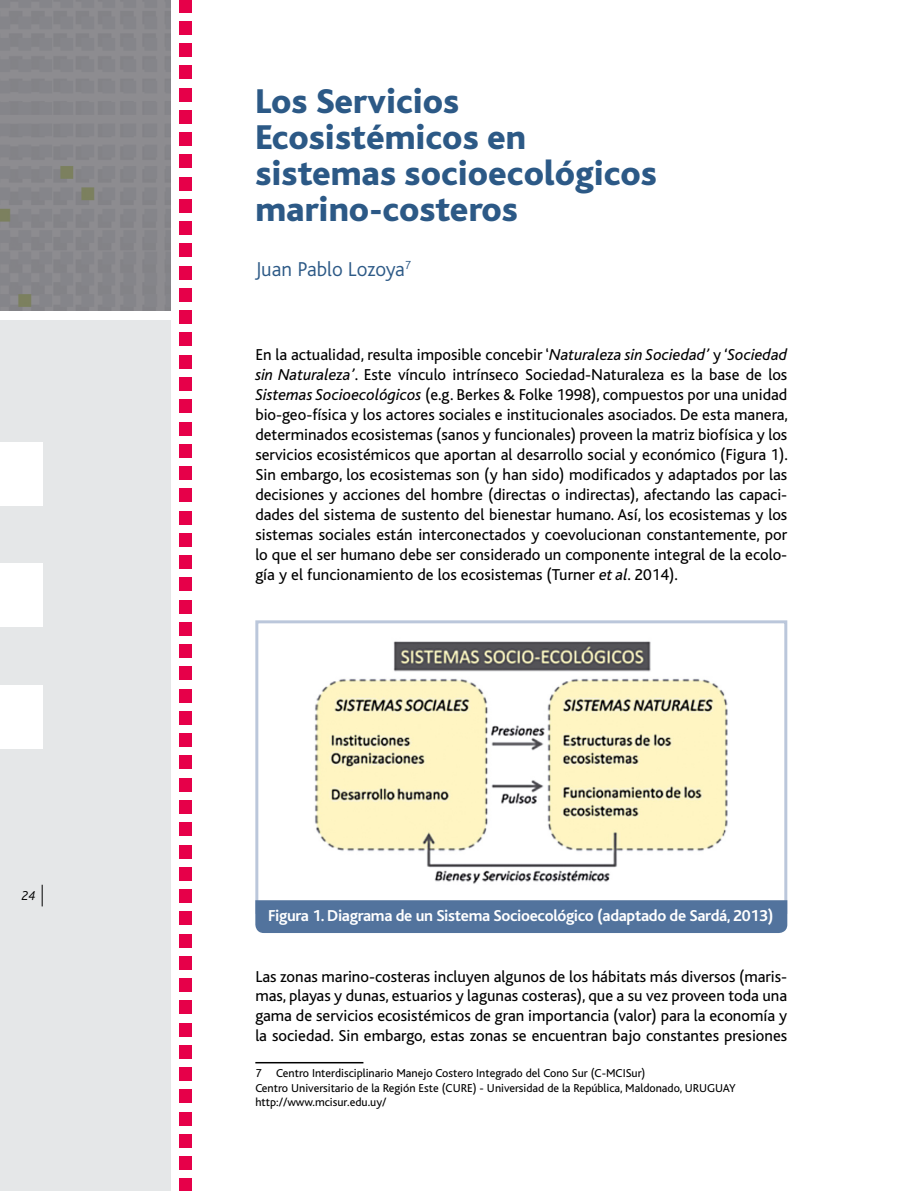
<style>
.page{position:relative;width:915px;height:1191px;background:#fff}
.page>*{position:absolute;margin:0;border:0;box-sizing:border-box;transform-origin:0 0}
.TITLE_02{font:800 36px/36.2px "Bliss";color:#2c5986}
.autores{font:300 21px "Bliss";color:#2c5986}
.tx01{font:16.5px/20px "Bliss";color:#000;text-align:justify}
.t1{font:700 16.5px "Bliss";letter-spacing:-.02em;color:#fff}
.t2{font:italic 300 13.5px "Bliss";color:#000}
.pies{font:12px "Bliss";color:#000}
.s1{font-style:italic}
</style>
<div class="page">
<div style="left:0;top:321px;width:170px;height:870px;background:#e5e7e8"></div>
<div style="left:179px;top:0;width:12px;height:12px;background:#e60049"></div>
<div style="left:179px;top:21px;width:12px;height:13px;background:#e60049"></div>
<div style="left:179px;top:43px;width:12px;height:14px;background:#e60049"></div>
<div style="left:179px;top:66px;width:12px;height:13px;background:#e60049"></div>
<div style="left:179px;top:88px;width:12px;height:13px;background:#e60049"></div>
<div style="left:179px;top:110px;width:12px;height:13px;background:#e60049"></div>
<div style="left:179px;top:132px;width:12px;height:14px;background:#e60049"></div>
<div style="left:179px;top:155px;width:12px;height:13px;background:#e60049"></div>
<div style="left:179px;top:177px;width:12px;height:13px;background:#e60049"></div>
<div style="left:179px;top:199px;width:12px;height:14px;background:#e60049"></div>
<div style="left:179px;top:221px;width:12px;height:14px;background:#e60049"></div>
<div style="left:179px;top:244px;width:12px;height:13px;background:#e60049"></div>
<div style="left:179px;top:266px;width:12px;height:13px;background:#e60049"></div>
<div style="left:179px;top:288px;width:12px;height:14px;background:#e60049"></div>
<div style="left:179px;top:310px;width:12px;height:14px;background:#e60049"></div>
<div style="left:179px;top:333px;width:12px;height:13px;background:#e60049"></div>
<div style="left:179px;top:355px;width:12px;height:13px;background:#e60049"></div>
<div style="left:179px;top:377px;width:12px;height:14px;background:#e60049"></div>
<div style="left:179px;top:399px;width:12px;height:14px;background:#e60049"></div>
<div style="left:179px;top:422px;width:12px;height:13px;background:#e60049"></div>
<div style="left:179px;top:444px;width:12px;height:13px;background:#e60049"></div>
<div style="left:179px;top:466px;width:12px;height:14px;background:#e60049"></div>
<div style="left:179px;top:488px;width:12px;height:14px;background:#e60049"></div>
<div style="left:179px;top:511px;width:12px;height:13px;background:#e60049"></div>
<div style="left:179px;top:533px;width:12px;height:13px;background:#e60049"></div>
<div style="left:179px;top:555px;width:12px;height:14px;background:#e60049"></div>
<div style="left:179px;top:577px;width:12px;height:14px;background:#e60049"></div>
<div style="left:179px;top:600px;width:12px;height:13px;background:#e60049"></div>
<div style="left:179px;top:622px;width:12px;height:13px;background:#e60049"></div>
<div style="left:179px;top:644px;width:12px;height:14px;background:#e60049"></div>
<div style="left:179px;top:666px;width:12px;height:14px;background:#e60049"></div>
<div style="left:179px;top:689px;width:12px;height:13px;background:#e60049"></div>
<div style="left:179px;top:711px;width:12px;height:13px;background:#e60049"></div>
<div style="left:179px;top:733px;width:12px;height:14px;background:#e60049"></div>
<div style="left:179px;top:756px;width:12px;height:13px;background:#e60049"></div>
<div style="left:179px;top:778px;width:12px;height:13px;background:#e60049"></div>
<div style="left:179px;top:800px;width:12px;height:13px;background:#e60049"></div>
<div style="left:179px;top:822px;width:12px;height:14px;background:#e60049"></div>
<div style="left:179px;top:845px;width:12px;height:13px;background:#e60049"></div>
<div style="left:179px;top:867px;width:12px;height:13px;background:#e60049"></div>
<div style="left:179px;top:889px;width:12px;height:13px;background:#e60049"></div>
<div style="left:179px;top:911px;width:12px;height:14px;background:#e60049"></div>
<div style="left:179px;top:934px;width:12px;height:13px;background:#e60049"></div>
<div style="left:179px;top:956px;width:12px;height:13px;background:#e60049"></div>
<div style="left:179px;top:978px;width:12px;height:13px;background:#e60049"></div>
<div style="left:179px;top:1000px;width:12px;height:14px;background:#e60049"></div>
<div style="left:179px;top:1023px;width:12px;height:13px;background:#e60049"></div>
<div style="left:179px;top:1045px;width:12px;height:13px;background:#e60049"></div>
<div style="left:179px;top:1067px;width:12px;height:13px;background:#e60049"></div>
<div style="left:179px;top:1089px;width:12px;height:14px;background:#e60049"></div>
<div style="left:179px;top:1112px;width:12px;height:13px;background:#e60049"></div>
<div style="left:179px;top:1134px;width:12px;height:13px;background:#e60049"></div>
<div style="left:179px;top:1156px;width:12px;height:13px;background:#e60049"></div>
<div style="left:179px;top:1178px;width:12px;height:13px;background:#e60049"></div>
<div style="left:0;top:442px;width:43px;height:64px;background:#fff"></div>
<div style="left:0;top:563px;width:43px;height:64px;background:#fff"></div>
<div style="left:0;top:685px;width:43px;height:63px;background:#fff"></div>
<svg style="left:42px;top:884px;width:1px;height:22px"></svg>
<div style="left:0;top:0;width:170px;height:310px;background:#85858a"></div>
<div style="left:255px;top:620px;width:532px;height:294px;background:#fff;border:3px solid #bbc7db"></div>
<div style="left:255px;top:900px;width:532px;height:33px;background:#52739d"></div>
<hr style="left:255px;top:1062px;width:108px;height:1px;background:#000">
<img style="left:314px;top:641px;width:414px;height:243px">
<p class="t2" style="left:22px;top:889px;width:15px">24</p>
<p class="TITLE_02" style="left:255px;top:84px;width:403px">Los Servicios<br>Ecosistémicos en sistemas socioecológicos marino-costeros</p>
<p class="autores" style="left:255px;top:258px;width:157px">Juan Pablo Lozoya<sup>7</sup></p>
<p class="tx01" style="left:255px;top:345px;width:534px">En la actualidad, resulta imposible concebir ‘<span class="s1">Naturaleza sin Sociedad’</span> y <span class="s1">‘Sociedad sin Naturaleza’</span>. Este vínculo intrínseco Sociedad-Naturaleza es la base de los <span class="s1">Sistemas Socioecológicos</span> (e.g. Berkes &amp; Folke 1998), compuestos por una unidad bio-geo-física y los actores sociales e institucionales asociados. De esta manera, determinados ecosistemas (sanos y funcionales) proveen la matriz biofísica y los servicios ecosistémicos que aportan al desarrollo social y económico (Figura 1).<br>Sin embargo, los ecosistemas son (y han sido) modificados y adaptados por las decisiones y acciones del hombre (directas o indirectas), afectando las capaci&shy;dades del sistema de sustento del bienestar humano. Así, los ecosistemas y los sistemas sociales están interconectados y coevolucionan constantemente, por lo que el ser humano debe ser considerado un componente integral de la ecolo&shy;gía y el funcionamiento de los ecosistemas (Turner <span class="s1">et al</span>. 2014).</p>
<p class="t1" style="left:268px;top:907px;width:506px">Figura 1. Diagrama de un Sistema Socioecológico (adaptado de Sardá, 2013)</p>
<p class="tx01" style="left:255px;top:966px;width:533px">Las zonas marino-costeras incluyen algunos de los hábitats más diversos (maris&shy;mas, playas y dunas, estuarios y lagunas costeras), que a su vez proveen toda una gama de servicios ecosistémicos de gran importancia (valor) para la economía y la sociedad. Sin embargo, estas zonas se encuentran bajo constantes presiones</p>
<p class="pies" style="left:255px;top:1066px;width:391px">7 Centro Interdisciplinario Manejo Costero Integrado del Cono Sur (C-MCISur)</p>
<p class="pies" style="left:255px;top:1081px;width:482px">Centro Universitario de la Región Este (CURE) - Universidad de la República, Maldonado, URUGUAY</p>
<p class="pies" style="left:255px;top:1095px;width:133px">http://www.mcisur.edu.uy/</p>
</div>
